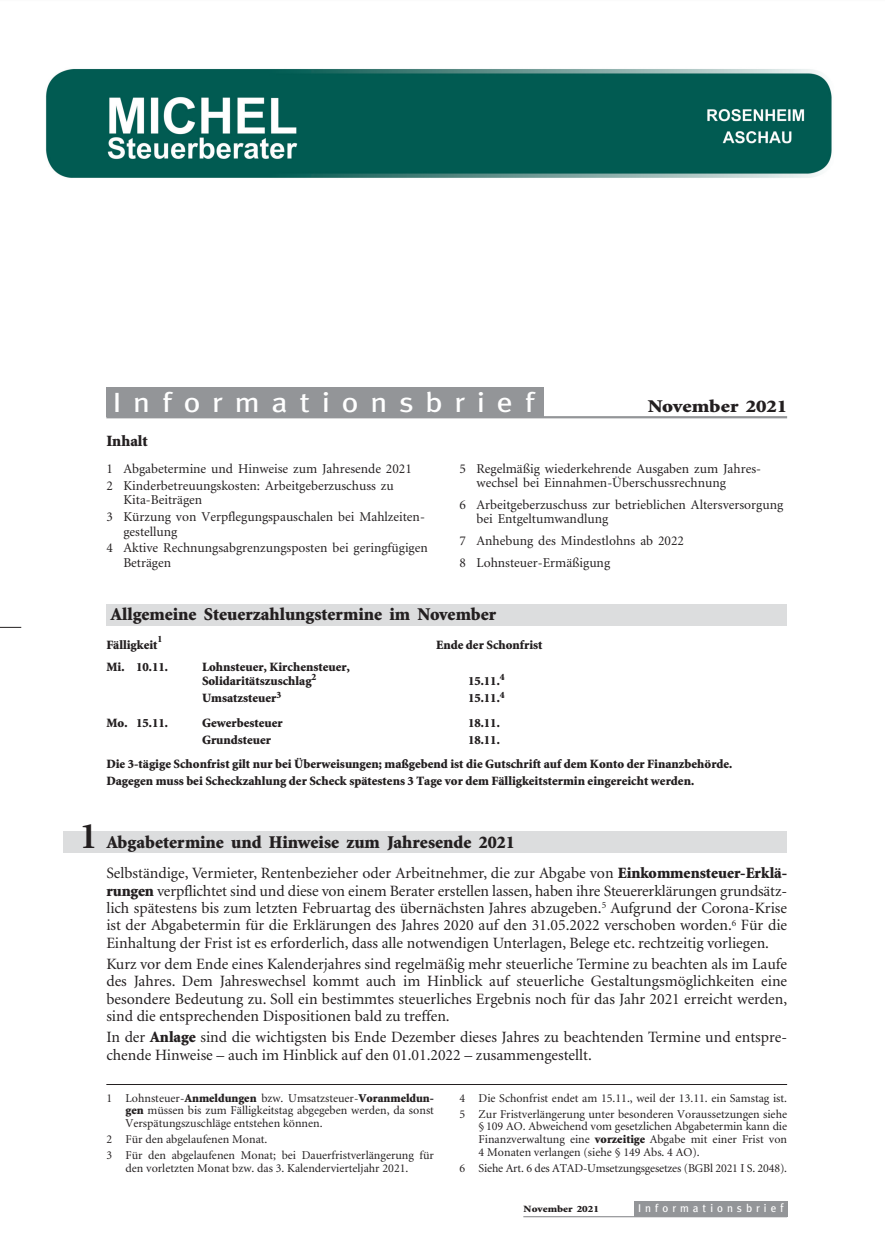
<style>
.page{position:relative;width:885px;height:1259px;background:#fff}
.page>*{position:absolute;margin:0;border:0;box-sizing:border-box;transform-origin:0 0}
.t1{font:27.75px "Meta";letter-spacing:.375em;color:#fff;scale:1.15 1}
.t2{font:900 18px "Minion";color:#231f20}
.t3{font:900 18px "Minion";color:#231f20;scale:1.15 1}
.t4{font:15.75px/17.4px "Minion";color:#231f20;text-align:justify}
.t5{font:900 15.75px "Minion";color:#231f20}
.t6{font:13.5px/17px "Minion";color:#231f20}
.t7{font:900 12.75px/13.5px "Minion";color:#231f20}
.t8{font:12px/12.8px "Minion";color:#231f20;text-align:justify}
.t9{font:11.25px "Meta";letter-spacing:.36em;color:#fff}
.t10{font:900 9.75px "Minion";color:#231f20}
.t11{font:900 9.6px "Minion";color:#231f20;scale:1.15 1}
.s1{font-weight:700;font-size:37.5px}
.s2{font-weight:900}
.s3{font-size:12px}
</style>
<div class="page">
<img style="left:0;top:69px;width:832px;height:1149px">
<div style="left:634px;top:1200px;width:153px;height:16px;background:#939598"></div>
<hr style="left:523px;top:1216px;width:264px;height:1px;background:#939598">
<hr style="left:106px;top:1084px;width:681px;height:1px;background:#231f20">
<div style="left:106px;top:604px;width:681px;height:21px;background:#dcddde"></div>
<div style="left:64px;top:831px;width:723px;height:21px;background:#dcddde"></div>
<div style="left:106px;top:387px;width:437px;height:30px;background:#939598"></div>
<hr style="left:106px;top:416px;width:681px;height:2px;background:#939598">
<svg style="left:0;top:627px;width:21px;height:1px"></svg>
<div style="left:106px;top:1093px;width:681px;height:92px;background:#fff"></div>
<h1 class="t1" style="left:113px;top:386px;width:368px">Informationsbrief</h1>
<p class="t3" style="left:647px;top:399px;width:123px">November 2021</p>
<p class="t5" style="left:106px;top:435px;width:43px">Inhalt</p>
<p class="t6" style="left:106px;top:461px;width:307px">1 Abgabetermine und Hinweise zum Jahresende 2021<br>2 Kinderbetreuungskosten: Arbeitgeberzuschuss zu</p>
<p class="t6" style="left:106px;top:493px;width:320px;text-indent:17px">Kita-Beiträgen<br>3 Kürzung von Verpflegungspauschalen bei Mahlzeiten-</p>
<p class="t6" style="left:106px;top:524px;width:323px;text-indent:17px">gestellung<br>4 Aktive Rechnungsabgrenzungsposten bei geringfügigen</p>
<p class="t6" style="left:123px;top:555px;width:49px">Beträgen</p>
<p class="t6" style="left:476px;top:463px;width:286px;line-height:14.2px;text-indent:-17px">5 Regelmäßig wiederkehrende Ausgaben zum Jahres&shy;wechsel bei Einnahmen-Überschussrechnung</p>
<p class="t6" style="left:476px;top:499px;width:308px;line-height:14.2px;text-indent:-17px">6 Arbeitgeberzuschuss zur betrieblichen Altersversorgung bei Entgeltumwandlung</p>
<p class="t6" style="left:459px;top:531px;width:226px;line-height:21.6px">7 Anhebung des Mindestlohns ab 2022<br>8 Lohnsteuer-Ermäßigung</p>
<p class="t2" style="left:111px;top:607px;width:387px">Allgemeine Steuerzahlungstermine im November</p>
<p class="t10" style="left:157px;top:635px;width:6px">1</p>
<p class="t7" style="left:106px;top:639px;width:53px">Fälligkeit</p>
<p class="t7" style="left:436px;top:639px;width:108px">Ende der Schonfrist</p>
<p class="t7" style="left:106px;top:661px;width:63px">Mi. 10.11.</p>
<p class="t7" style="left:202px;top:661px;width:149px">Lohnsteuer, Kirchensteuer,<br>Solidaritätszuschlag<sup>2</sup></p>
<p class="t7" style="left:468px;top:675px;width:38px">15.11.<sup>4</sup></p>
<p class="t7" style="left:202px;top:692px;width:81px">Umsatzsteuer<sup>3</sup></p>
<p class="t7" style="left:468px;top:692px;width:38px">15.11.<sup>4</sup></p>
<p class="t7" style="left:106px;top:717px;width:63px">Mo. 15.11.</p>
<p class="t7" style="left:202px;top:717px;width:82px">Gewerbesteuer</p>
<p class="t7" style="left:468px;top:717px;width:33px">18.11.</p>
<p class="t7" style="left:202px;top:734px;width:71px">Grundsteuer</p>
<p class="t7" style="left:106px;top:729px;width:627px;line-height:24.2px;text-indent:361px">18.11.<br>Die 3-tägige Schonfrist gilt nur bei Überweisungen; maßgebend ist die Gutschrift auf dem Konto der Finanzbehörde.</p>
<p class="t7" style="left:106px;top:775px;width:589px">Dagegen muss bei Scheckzahlung der Scheck spätestens 3 Tage vor dem Fälligkeitstermin eingereicht werden.</p>
<p class="t2" style="left:79px;top:834px;width:436px"><span class="s1">1</span> Abgabetermine und Hinweise zum Jahresende 2021</p>
<p class="t4" style="left:106px;top:865px;width:682px">Selbständige, Vermieter, Rentenbezieher oder Arbeitnehmer, die zur Abgabe von <span class="s2">Einkommensteuer-Erklä&shy;rungen</span> verpflichtet sind und diese von einem Berater erstellen lassen, haben ihre Steuererklärungen grundsätz&shy;lich spätestens bis zum letzten Februartag des übernächsten Jahres abzugeben.<sup>5</sup> Aufgrund der Corona-Krise ist der Abgabetermin für die Erklärungen des Jahres 2020 auf den 31.05.2022 verschoben worden.<sup>6</sup> Für die Einhaltung der Frist ist es erforderlich, dass alle notwendigen Unterlagen, Belege etc. rechtzeitig vorliegen.</p>
<p class="t4" style="left:106px;top:956px;width:682px">Kurz vor dem Ende eines Kalenderjahres sind regelmäßig mehr steuerliche Termine zu beachten als im Laufe des Jahres. Dem Jahreswechsel kommt auch im Hinblick auf steuerliche Gestaltungsmöglichkeiten eine besondere Bedeutung zu. Soll ein bestimmtes steuerliches Ergebnis noch für das Jahr 2021 erreicht werden, sind die entsprechenden Dispositionen bald zu treffen.</p>
<p class="t4" style="left:106px;top:1029px;width:682px">In der <span class="s2">Anlage</span> sind die wichtigsten bis Ende Dezember dieses Jahres zu beachtenden Termine und entspre&shy;chende Hinweise – auch im Hinblick auf den 01.01.2022 – zusammengestellt.</p>
<p class="t8" style="left:125px;top:1092px;width:310px;text-indent:-19px">1 Lohnsteuer-<span class="s2">Anmeldungen</span> bzw. Umsatzsteuer-<span class="s2">Voranmeldun&shy;gen</span> müssen bis zum Fälligkeitstag abgegeben werden, da sonst Verspätungszuschläge entstehen können.</p>
<p class="t8" style="left:106px;top:1132px;width:329px;line-height:15.9px">2 Für den abgelaufenen Monat.<br>3 Für den abgelaufenen Monat; bei Dauerfristverlängerung für</p>
<p class="t8" style="left:125px;top:1162px;width:284px">den vorletzten Monat bzw. das 3. Kalendervierteljahr 2021.</p>
<p class="t8" style="left:459px;top:1091px;width:329px;line-height:15.9px">4 Die Schonfrist endet am 15.11., weil der 13.11. ein Samstag ist.<br>5 Zur Fristverlängerung unter besonderen Voraussetzungen siehe</p>
<p class="t8" style="left:478px;top:1121px;width:310px">§ 109 AO. Abweichend vom gesetzlichen Abgabetermin kann die Finanzverwaltung eine <span class="s2">vorzeitige</span> Abgabe mit einer Frist von 4 Monaten verlangen (siehe § 149 Abs. 4 AO).</p>
<p class="t8" style="left:459px;top:1162px;width:329px">6 Siehe Art. 6 des ATAD-Umsetzungsgesetzes (BGBl 2021 I S. 2048).</p>
<p class="t11" style="left:523px;top:1205px;width:67px">November 2021</p>
<p class="t9" style="left:638px;top:1201px;width:147px">Informationsbrie<span class="s3">f</span></p>
</div>
